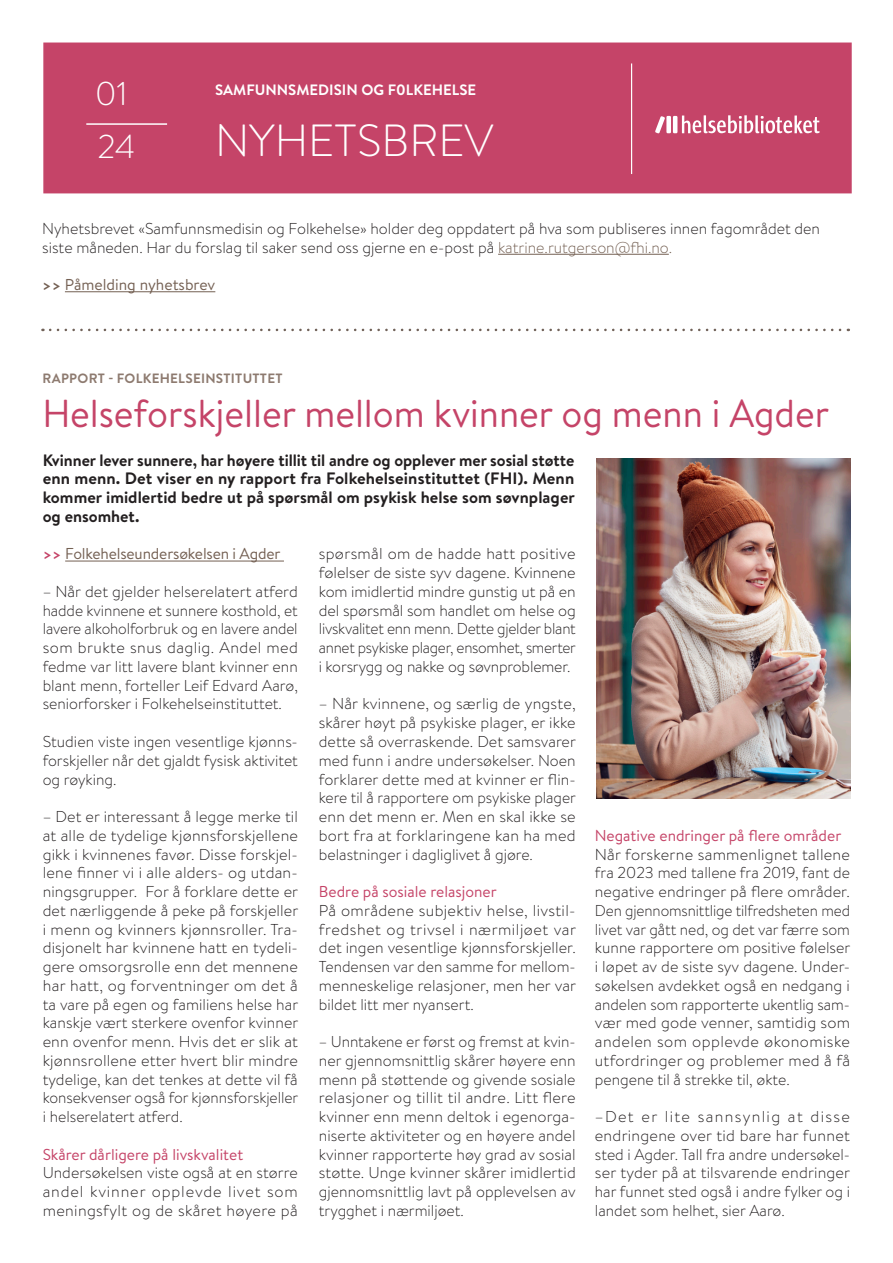
<style>
.page{position:relative;width:893px;height:1263px;background:#fff}
.page>*{position:absolute;margin:0;border:0;box-sizing:border-box;transform-origin:0 0}
.FHI_brødtekst_uten_innrykk{font:300 45px "Brandon Text";color:#fff}
.Overtittel_nyhetsbrev_sf{font:39px "Brandon Text";color:#c54468;scale:.96 1}
.FHI_brødtekst_uten_innrykk-2{font:300 33px "Brandon Text";color:#fff}
.FHI_brødtekst_til_linje{font:700 16.5px/18.8px "Brandon Text";letter-spacing:.005em;color:#231f20;text-align:justify}
.Brød_nyhetsbrev_sf{font:300 15.75px/18.8px "Brandon Text";color:#231f20;text-align:justify}
.None_brødtekst_SFf{font:300 15.75px/18.8px "Brandon Text";color:#231f20}
.Brød_nyhetsbrev_sf-2{font:15.75px "Brandon Text";color:#c54468}
.FHI_brødtekst_til_linje-2{font:15.75px "Brandon Text";letter-spacing:-.01em;color:#746053}
.None_brødtekst_SFf-2{font:15.75px "Brandon Text";color:#746053}
.FHI_brødtekst_uten_innrykk-3{font:700 15px "Brandon Text";color:#fff}
.Overtittel_nyhetsbrev_sf-2{font:700 13.5px "Brandon Text";letter-spacing:.02em;color:#8d7a6f}
.s1{color:#746053}
.s2{font-weight:700}
.s3{font-weight:700;color:#c54468}
</style>
<div class="page">
<div style="left:43px;top:43px;width:809px;height:150px;background:#c54468"></div>
<hr style="left:631px;top:63px;width:1px;height:111px;background:#fff">
<hr style="left:86px;top:123px;width:81px;height:2px;background:#fff">
<svg style="left:682px;top:115px;width:138px;height:18px"></svg>
<hr style="left:673px;top:116px;width:4px;height:17px;background:#fff">
<div style="left:666px;top:116px;width:5px;height:17px;background:#fff"></div>
<svg style="left:655px;top:116px;width:10px;height:17px"></svg>
<hr style="left:65px;top:561px;width:219px;height:1px;background:#746053">
<img style="left:596px;top:458px;width:254px;height:340px">
<hr style="left:498px;top:254px;width:171px;height:1px;background:#746053">
<hr style="left:65px;top:291px;width:150px;height:1px;background:#746053">
<svg style="left:50px;top:329px;width:799px;height:2px"></svg>
<p class="FHI_brødtekst_uten_innrykk-2" style="left:95px;top:71px;width:34px">01</p>
<p class="FHI_brødtekst_uten_innrykk-2" style="left:98px;top:124px;width:39px">24</p>
<p class="FHI_brødtekst_uten_innrykk-3" style="left:215px;top:79px;width:263px">SAMFUNNSMEDISIN OG F0LKEHELSE</p>
<p class="FHI_brødtekst_uten_innrykk" style="left:215px;top:109px;width:280px">NYHETSBREV</p>
<p class="None_brødtekst_SFf" style="left:42px;top:219px;width:779px">Nyhetsbrevet «Samfunnsmedisin og Folkehelse» holder deg oppdatert på hva som publiseres innen fagområdet den siste måneden. Har du forslag til saker send oss gjerne en e-post på <span class="s1">katrine.rutgerson@fhi.no.</span></p>
<p class="None_brødtekst_SFf-2" style="left:42px;top:274px;width:175px"><span class="s2">&gt;&gt;</span> Påmelding nyhetsbrev</p>
<p class="Overtittel_nyhetsbrev_sf-2" style="left:43px;top:369px;width:241px">RAPPORT - FOLKEHELSEINSTITUTTET</p>
<p class="Overtittel_nyhetsbrev_sf" style="left:43px;top:387px;width:821px">Helseforskjeller mellom kvinner og menn i Agder</p>
<p class="FHI_brødtekst_til_linje" style="left:43px;top:450px;width:534px">Kvinner lever sunnere, har høyere tillit til andre og opplever mer sosial støtte enn menn. Det viser en ny rapport fra Folkehelseinstituttet (FHI). Menn kommer imidlertid bedre ut på spørsmål om psykisk helse som søvnplager og ensomhet.</p>
<p class="FHI_brødtekst_til_linje-2" style="left:43px;top:543px;width:239px"><span class="s3">&gt;&gt;</span> Folkehelseundersøkelsen i Agder</p>
<p class="Brød_nyhetsbrev_sf" style="left:43px;top:582px;width:257px">– Når det gjelder helserelatert atferd hadde kvinnene et sunnere kosthold, et lavere alkoholforbruk og en lavere andel som brukte snus daglig. Andel med fedme var litt lavere blant kvinner enn blant menn, forteller Leif Edvard Aarø, seniorforsker i Folkehelseinstituttet.</p>
<p class="Brød_nyhetsbrev_sf" style="left:43px;top:732px;width:257px">Studien viste ingen vesentlige kjønns&shy;forskjeller når det gjaldt fysisk aktivitet og røyking.</p>
<p class="Brød_nyhetsbrev_sf" style="left:43px;top:807px;width:257px">– Det er interessant å legge merke til at alle de tydelige kjønnsforskjellene gikk i kvinnenes favør. Disse forskjel&shy;lene finner vi i alle alders- og utdan&shy;ningsgrupper. For å forklare dette er det nærliggende å peke på forskjeller i menn og kvinners kjønnsroller. Tra&shy;disjonelt har kvinnene hatt en tydeli&shy;gere omsorgsrolle enn det mennene har hatt, og forventninger om det å ta vare på egen og familiens helse har kanskje vært sterkere ovenfor kvinner enn ovenfor menn. Hvis det er slik at kjønnsrollene etter hvert blir mindre tydelige, kan det tenkes at dette vil få konsekvenser også for kjønnsforskjeller i helserelatert atferd.</p>
<p class="Brød_nyhetsbrev_sf-2" style="left:43px;top:1143px;width:202px">Skårer dårligere på livskvalitet</p>
<p class="Brød_nyhetsbrev_sf" style="left:43px;top:1163px;width:257px">Undersøkelsen viste også at en større andel kvinner opplevde livet som meningsfylt og de skåret høyere på</p>
<p class="Brød_nyhetsbrev_sf" style="left:319px;top:544px;width:259px">spørsmål om de hadde hatt positive følelser de siste syv dagene. Kvinnene kom imidlertid mindre gunstig ut på en del spørsmål som handlet om helse og livskvalitet enn menn. Dette gjelder blant annet psykiske plager, ensomhet, smerter i korsrygg og nakke og søvnproblemer.</p>
<p class="Brød_nyhetsbrev_sf" style="left:319px;top:694px;width:259px">– Når kvinnene, og særlig de yngste, skårer høyt på psykiske plager, er ikke dette så overraskende. Det samsvarer med funn i andre undersøkelser. Noen forklarer dette med at kvinner er flin&shy;kere til å rapportere om psykiske plager enn det menn er. Men en skal ikke se bort fra at forklaringene kan ha med belastninger i dagliglivet å gjøre.</p>
<p class="Brød_nyhetsbrev_sf-2" style="left:319px;top:881px;width:179px">Bedre på sosiale relasjoner</p>
<p class="Brød_nyhetsbrev_sf" style="left:319px;top:900px;width:259px">På områdene subjektiv helse, livstil&shy;fredshet og trivsel i nærmiljøet var det ingen vesentlige kjønnsforskjeller.<br>Tendensen var den samme for mellom&shy;menneskelige relasjoner, men her var bildet litt mer nyansert.</p>
<p class="Brød_nyhetsbrev_sf" style="left:319px;top:1032px;width:258px">– Unntakene er først og fremst at kvin&shy;ner gjennomsnittlig skårer høyere enn menn på støttende og givende sosiale relasjoner og tillit til andre. Litt flere kvinner enn menn deltok i egenorga&shy;niserte aktiviteter og en høyere andel kvinner rapporterte høy grad av sosial støtte. Unge kvinner skårer imidlertid gjennomsnittlig lavt på opplevelsen av trygghet i nærmiljøet.</p>
<p class="Brød_nyhetsbrev_sf-2" style="left:595px;top:824px;width:248px">Negative endringer på flere områder</p>
<p class="Brød_nyhetsbrev_sf" style="left:595px;top:844px;width:257px">Når forskerne sammenlignet tallene fra 2023 med tallene fra 2019, fant de negative endringer på flere områder.<br>Den gjennomsnittlige tilfredsheten med livet var gått ned, og det var færre som kunne rapportere om positive følelser i løpet av de siste syv dagene. Under&shy;søkelsen avdekket også en nedgang i andelen som rapporterte ukentlig sam&shy;vær med gode venner, samtidig som andelen som opplevde økonomiske utfordringer og problemer med å få pengene til å strekke til, økte.</p>
<p class="Brød_nyhetsbrev_sf" style="left:595px;top:1107px;width:257px">–Det er lite sannsynlig at disse endringene over tid bare har funnet sted i Agder. Tall fra andre undersøkel&shy;ser tyder på at tilsvarende endringer har funnet sted også i andre fylker og i landet som helhet, sier Aarø.</p>
</div>
